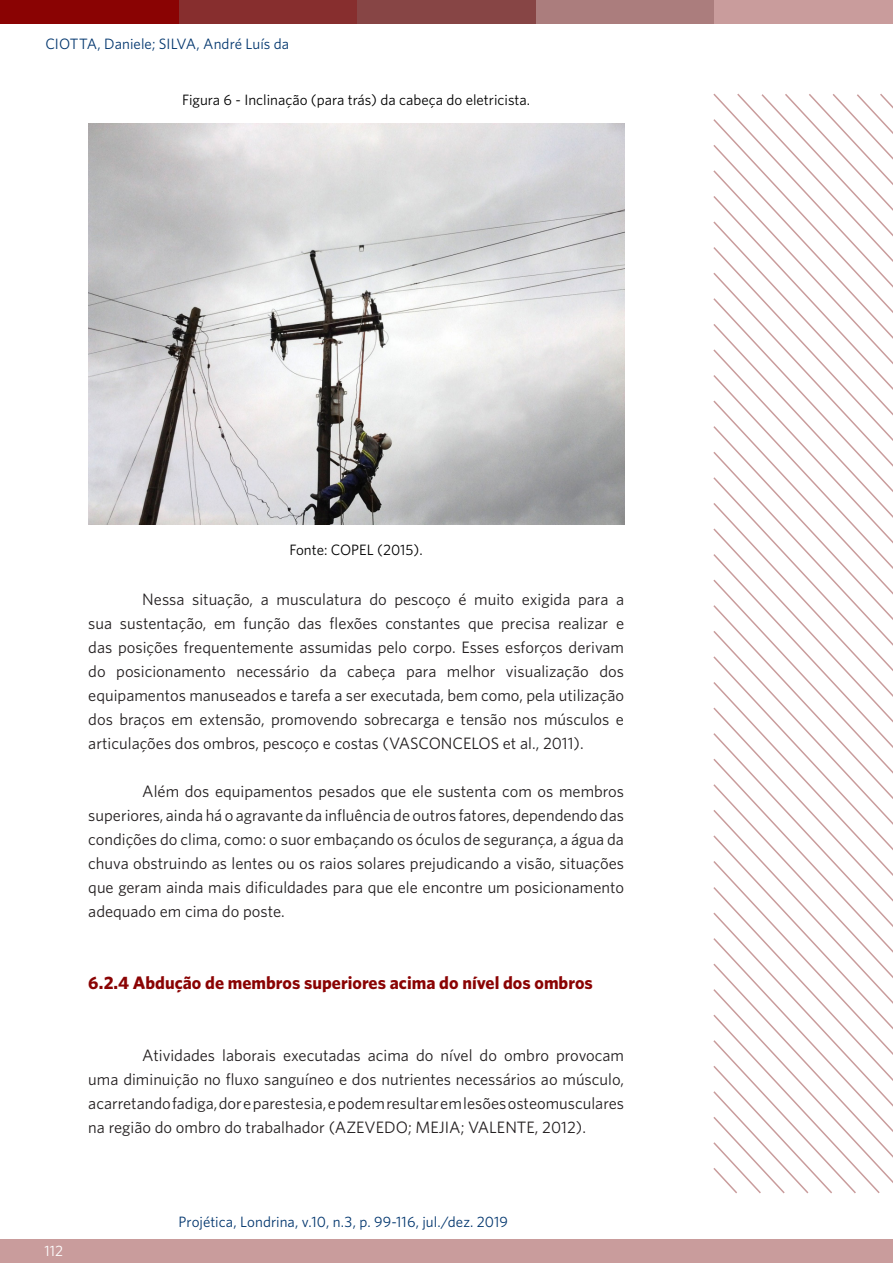
<style>
.page{position:relative;width:893px;height:1263px;background:#fff}
.page>*{position:absolute;margin:0;border:0;box-sizing:border-box;transform-origin:0 0}
.t1{font:700 18px "Whitney";color:#8a0303}
.t2{font:16.5px/24px "Whitney";color:#231f20;text-align:justify}
.cabecalho{font:15px "Whitney";color:#02366e}
.t3{font:15px "Whitney";color:#000}
.t4{font:15px "Whitney";color:#fff}
</style>
<div class="page">
<svg style="left:713px;top:450px;width:180px;height:26px"></svg>
<svg style="left:713px;top:476px;width:180px;height:25px"></svg>
<svg style="left:713px;top:501px;width:180px;height:26px"></svg>
<svg style="left:713px;top:527px;width:180px;height:25px"></svg>
<svg style="left:713px;top:552px;width:180px;height:26px"></svg>
<svg style="left:713px;top:578px;width:180px;height:26px"></svg>
<svg style="left:713px;top:604px;width:180px;height:25px"></svg>
<svg style="left:713px;top:629px;width:180px;height:26px"></svg>
<svg style="left:713px;top:655px;width:180px;height:25px"></svg>
<svg style="left:713px;top:680px;width:180px;height:26px"></svg>
<svg style="left:713px;top:706px;width:180px;height:25px"></svg>
<svg style="left:713px;top:731px;width:180px;height:26px"></svg>
<svg style="left:713px;top:757px;width:180px;height:26px"></svg>
<svg style="left:713px;top:783px;width:180px;height:25px"></svg>
<svg style="left:713px;top:808px;width:180px;height:26px"></svg>
<svg style="left:713px;top:834px;width:180px;height:25px"></svg>
<svg style="left:713px;top:859px;width:180px;height:26px"></svg>
<svg style="left:736px;top:93px;width:157px;height:360px"></svg>
<svg style="left:713px;top:885px;width:180px;height:26px"></svg>
<svg style="left:713px;top:911px;width:180px;height:25px"></svg>
<svg style="left:713px;top:936px;width:180px;height:26px"></svg>
<svg style="left:713px;top:962px;width:180px;height:232px"></svg>
<div style="left:536px;top:0;width:178px;height:23px;background:#ab7d7d"></div>
<div style="left:714px;top:0;width:179px;height:23px;background:#c99c9c"></div>
<div style="left:0;top:1239px;width:893px;height:24px;background:#c99c9c"></div>
<div style="left:357px;top:0;width:179px;height:23px;background:#874545"></div>
<div style="left:179px;top:0;width:178px;height:23px;background:#872e2e"></div>
<div style="left:0;top:0;width:179px;height:23px;background:#8a0303"></div>
<img style="left:88px;top:123px;width:536px;height:401px">
<p class="cabecalho" style="left:45px;top:34px;width:245px">CIOTTA, Daniele; SILVA, André Luís da</p>
<p class="t3" style="left:182px;top:90px;width:349px">Figura 6 - Inclinação (para trás) da cabeça do eletricista.</p>
<p class="t3" style="left:290px;top:540px;width:135px">Fonte: COPEL (2015).</p>
<p class="t2" style="left:88px;top:587px;width:537px;text-indent:54px">Nessa situação, a musculatura do pescoço é muito exigida para a sua sustentação, em função das flexões constantes que precisa realizar e das posições frequentemente assumidas pelo corpo. Esses esforços derivam do posicionamento necessário da cabeça para melhor visualização dos equipamentos manuseados e tarefa a ser executada, bem como, pela utilização dos braços em extensão, promovendo sobrecarga e tensão nos músculos e articulações dos ombros, pescoço e costas (VASCONCELOS et al., 2011).</p>
<p class="t2" style="left:88px;top:779px;width:537px;text-indent:54px">Além dos equipamentos pesados que ele sustenta com os membros superiores, ainda há o agravante da influência de outros fatores, dependendo das condições do clima, como: o suor embaçando os óculos de segurança, a água da chuva obstruindo as lentes ou os raios solares prejudicando a visão, situações que geram ainda mais dificuldades para que ele encontre um posicionamento adequado em cima do poste.</p>
<p class="t1" style="left:88px;top:970px;width:506px">6.2.4 Abdução de membros superiores acima do nível dos ombros</p>
<p class="t2" style="left:88px;top:1043px;width:537px;text-indent:54px">Atividades laborais executadas acima do nível do ombro provocam uma diminuição no fluxo sanguíneo e dos nutrientes necessários ao músculo, acarretando fadiga, dor e parestesia, e podem resultar em lesões osteomusculares na região do ombro do trabalhador (AZEVEDO; MEJIA; VALENTE, 2012).</p>
<p class="t4" style="left:45px;top:1241px;width:20px">112</p>
<p class="cabecalho" style="left:179px;top:1212px;width:331px">Projética, Londrina, v.10, n.3, p. 99-116, jul./dez. 2019</p>
</div>
